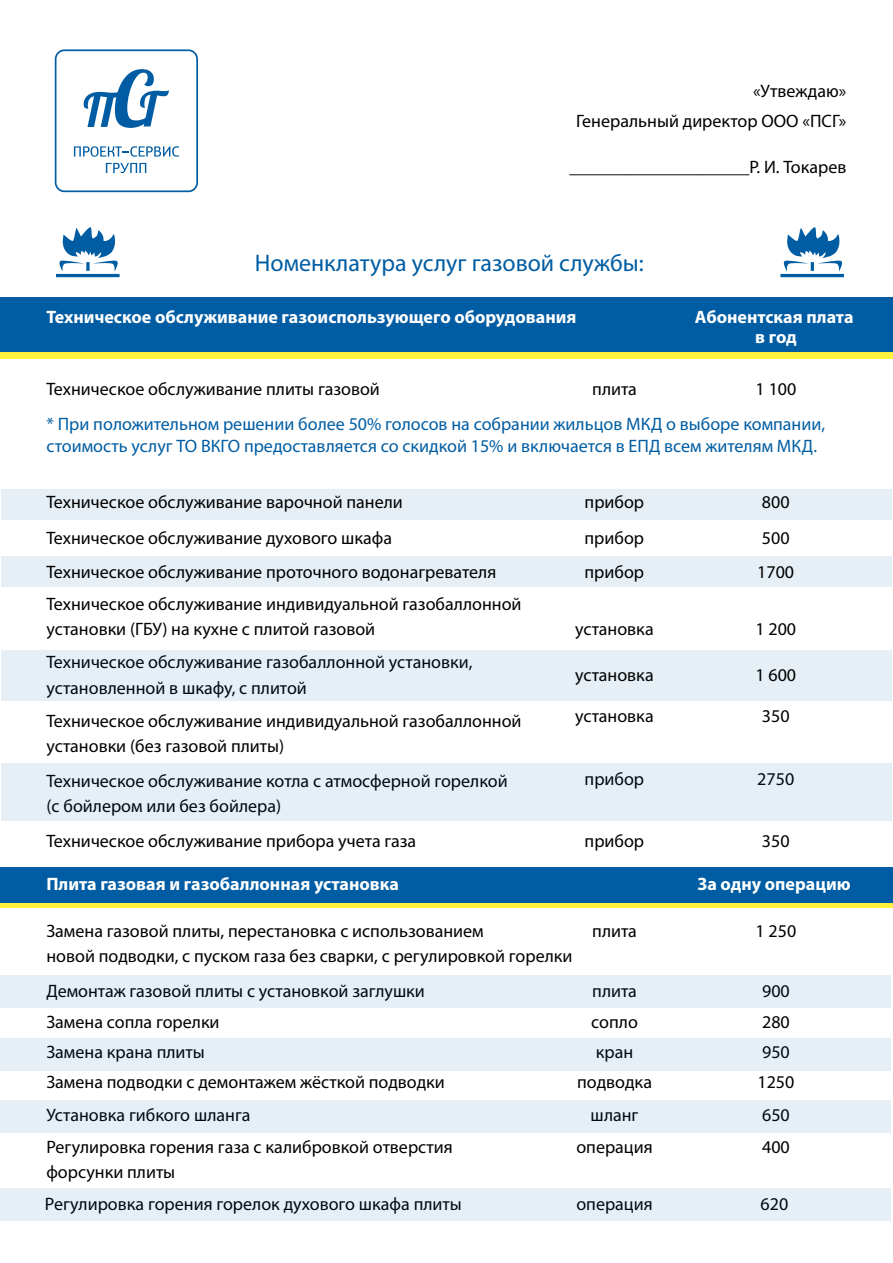
<style>
.page{position:relative;width:893px;height:1263px;background:#fff}
.page>*{position:absolute;margin:0;border:0;box-sizing:border-box;transform-origin:0 0}
.t1{font:24px "Myriad Pro";color:#005da3}
.t2{font:18px/25.5px "Myriad Pro";color:#000}
.t3{font:18px/22.5px "Myriad Pro";color:#005da3}
.t4{font:700 18px/19.5px "Myriad Pro";color:#fff;text-align:center}
</style>
<div class="page">
<div style="left:1px;top:489px;width:890px;height:30px;background:#e6eff5"></div>
<div style="left:1px;top:557px;width:890px;height:30px;background:#e6eff5"></div>
<div style="left:0;top:297px;width:893px;height:57px;background:#005da3"></div>
<div style="left:0;top:352px;width:893px;height:7px;background:#fff23e"></div>
<div style="left:0;top:867px;width:893px;height:37px;background:#005da3"></div>
<div style="left:0;top:903px;width:893px;height:5px;background:#fff23e"></div>
<svg style="left:55px;top:49px;width:143px;height:143px"></svg>
<svg style="left:56px;top:227px;width:64px;height:50px"></svg>
<div style="left:1px;top:650px;width:890px;height:51px;background:#e6eff5"></div>
<div style="left:1px;top:764px;width:890px;height:57px;background:#e6eff5"></div>
<div style="left:1px;top:975px;width:890px;height:33px;background:#e6eff5"></div>
<div style="left:1px;top:1038px;width:890px;height:32px;background:#e6eff5"></div>
<div style="left:1px;top:1100px;width:890px;height:33px;background:#e6eff5"></div>
<div style="left:1px;top:1188px;width:890px;height:32px;background:#e6eff5"></div>
<svg style="left:780px;top:227px;width:64px;height:50px"></svg>
<p class="t2" style="left:576px;top:76px;width:272px;line-height:30px;text-align:right">«Утвеждаю»<br>Генеральный директор ООО «ПСГ»</p>
<p class="t2" style="left:569px;top:154px;width:279px">____________________Р. И. Токарев</p>
<h1 class="t1" style="left:255px;top:248px;width:390px">Номенклатура услуг газовой службы:</h1>
<p class="t4" style="left:46px;top:307px;width:531px">Техническое обслуживание газоиспользующего оборудования</p>
<p class="t4" style="left:695px;top:307px;width:160px">Абонентская плата в год</p>
<p class="t2" style="left:46px;top:376px;width:335px">Техническое обслуживание плиты газовой</p>
<p class="t2" style="left:592px;top:376px;width:46px">плита</p>
<p class="t2" style="left:756px;top:376px;width:42px">1 100</p>
<p class="t3" style="left:46px;top:412px;width:780px">* При положительном решении более 50% голосов на собрании жильцов МКД о выборе компании, стоимость услуг ТО ВКГО предоставляется со скидкой 15% и включается в ЕПД всем жителям МКД.</p>
<p class="t2" style="left:46px;top:489px;width:358px">Техническое обслуживание варочной панели</p>
<p class="t2" style="left:585px;top:489px;width:61px">прибор</p>
<p class="t2" style="left:762px;top:489px;width:29px">800</p>
<p class="t2" style="left:46px;top:525px;width:347px">Техническое обслуживание духового шкафа</p>
<p class="t2" style="left:585px;top:525px;width:61px">прибор</p>
<p class="t2" style="left:762px;top:525px;width:29px">500</p>
<p class="t2" style="left:46px;top:559px;width:451px">Техническое обслуживание проточного водонагревателя</p>
<p class="t2" style="left:585px;top:559px;width:61px">прибор</p>
<p class="t2" style="left:757px;top:559px;width:38px">1700</p>
<p class="t2" style="left:46px;top:591px;width:477px">Техническое обслуживание индивидуальной газобаллонной установки (ГБУ) на кухне с плитой газовой</p>
<p class="t2" style="left:575px;top:616px;width:80px">установка</p>
<p class="t2" style="left:755px;top:616px;width:42px">1 200</p>
<p class="t2" style="left:46px;top:649px;width:427px">Техническое обслуживание газобаллонной установки, установленной в шкафу, с плитой</p>
<p class="t2" style="left:46px;top:708px;width:477px">Техническое обслуживание индивидуальной газобаллонной</p>
<p class="t2" style="left:575px;top:703px;width:80px">установка</p>
<p class="t2" style="left:762px;top:703px;width:29px">350</p>
<p class="t2" style="left:46px;top:729px;width:463px;line-height:34.5px">установки (без газовой плиты)<br>Техническое обслуживание котла с атмосферной горелкой</p>
<p class="t2" style="left:46px;top:793px;width:236px">(с бойлером или без бойлера)</p>
<p class="t2" style="left:575px;top:662px;width:80px">установка</p>
<p class="t2" style="left:755px;top:662px;width:42px">1 600</p>
<p class="t2" style="left:585px;top:766px;width:61px">прибор</p>
<p class="t2" style="left:757px;top:766px;width:38px">2750</p>
<p class="t2" style="left:46px;top:828px;width:371px">Техническое обслуживание прибора учета газа</p>
<p class="t2" style="left:585px;top:828px;width:61px">прибор</p>
<p class="t2" style="left:762px;top:828px;width:29px">350</p>
<p class="t4" style="left:46px;top:874px;width:354px">Плита газовая и газобаллонная установка</p>
<p class="t4" style="left:698px;top:874px;width:154px">За одну операцию</p>
<p class="t2" style="left:46px;top:918px;width:528px">Замена газовой плиты, перестановка с использованием<br>новой подводки, с пуском газа без сварки, с регулировкой горелки</p>
<p class="t2" style="left:592px;top:918px;width:46px">плита</p>
<p class="t2" style="left:756px;top:918px;width:42px">1 250</p>
<p class="t2" style="left:46px;top:978px;width:380px">Демонтаж газовой плиты с установкой заглушки</p>
<p class="t2" style="left:592px;top:978px;width:46px">плита</p>
<p class="t2" style="left:762px;top:978px;width:29px">900</p>
<p class="t2" style="left:46px;top:1009px;width:175px">Замена сопла горелки</p>
<p class="t2" style="left:591px;top:1009px;width:48px">сопло</p>
<p class="t2" style="left:762px;top:1009px;width:29px">280</p>
<p class="t2" style="left:46px;top:1039px;width:160px">Замена крана плиты</p>
<p class="t2" style="left:596px;top:1039px;width:39px">кран</p>
<p class="t2" style="left:762px;top:1039px;width:29px">950</p>
<p class="t2" style="left:46px;top:1069px;width:400px">Замена подводки с демонтажем жёсткой подводки</p>
<p class="t2" style="left:577px;top:1069px;width:76px">подводка</p>
<p class="t2" style="left:757px;top:1069px;width:38px">1250</p>
<p class="t2" style="left:46px;top:1102px;width:205px">Установка гибкого шланга</p>
<p class="t2" style="left:591px;top:1102px;width:49px">шланг</p>
<p class="t2" style="left:762px;top:1102px;width:29px">650</p>
<p class="t2" style="left:46px;top:1134px;width:408px">Регулировка горения газа с калибровкой отверстия форсунки плиты</p>
<p class="t2" style="left:576px;top:1134px;width:78px">операция</p>
<p class="t2" style="left:762px;top:1134px;width:29px">400</p>
<p class="t2" style="left:45px;top:1191px;width:418px">Регулировка горения горелок духового шкафа плиты</p>
<p class="t2" style="left:576px;top:1191px;width:78px">операция</p>
<p class="t2" style="left:761px;top:1191px;width:29px">620</p>
</div>
